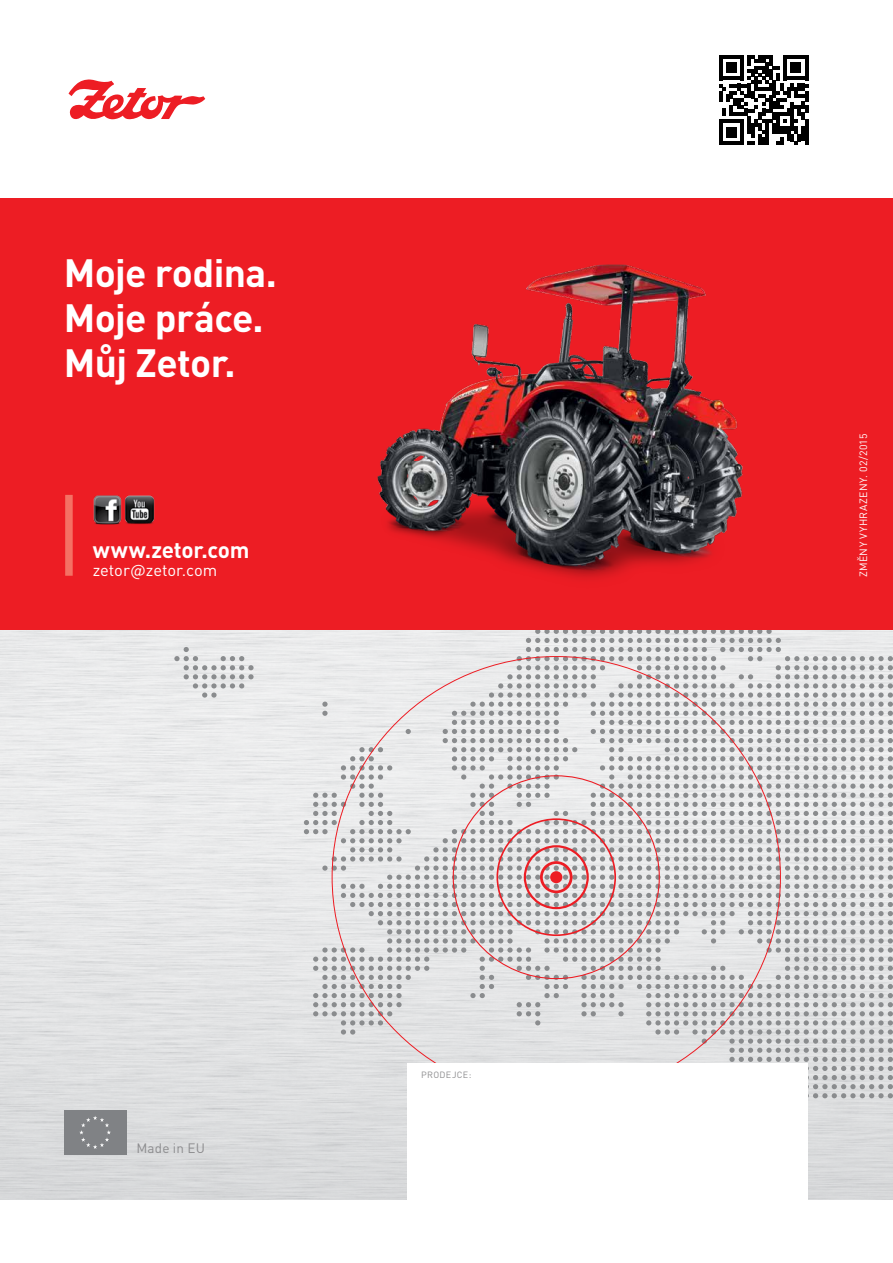
<style>
.page{position:relative;width:893px;height:1263px;background:#fff}
.page>*{position:absolute;margin:0;border:0;box-sizing:border-box;transform-origin:0 0}
.t1{font:700 39px/45px "DIN Pro";letter-spacing:-.015em;color:#fff}
.t2{font:700 22.5px "DIN Pro";letter-spacing:-.015em;color:#fff}
.t3{font:16.5px "DIN Pro";letter-spacing:-.01em;color:#fff}
.t4{font:13.5px "DIN Pro";color:#8c8c8e}
.t5{font:10.5px "DIN Pro";letter-spacing:.035em;color:#fff}
.t6{font:9px "DIN Pro";letter-spacing:.04em;color:#8c8c8e}
</style>
<div class="page">
<img style="left:0;top:629px;width:893px;height:570px">
<svg style="left:174px;top:647px;width:80px;height:51px;background:#dadbdc"></svg>
<svg style="left:304px;top:629px;width:589px;height:469px;background:#d7d6d7"></svg>
<div style="left:524px;top:845px;width:65px;height:64px;border:2px solid #ed1d24;border-radius:50%"></div>
<div style="left:496px;top:818px;width:120px;height:118px;border:2px solid #ed1d24;border-radius:50%"></div>
<div style="left:540px;top:861px;width:32px;height:32px;border:3px solid #ed1d24;border-radius:50%"></div>
<div style="left:550px;top:871px;width:12px;height:12px;background:#ed1d24;border-radius:50%"></div>
<div style="left:0;top:198px;width:893px;height:431px;background:#ed1d24"></div>
<svg style="left:69px;top:79px;width:136px;height:41px"></svg>
<div style="left:64px;top:1110px;width:62px;height:44px;background:#808285"></div>
<svg style="left:79px;top:1116px;width:32px;height:33px"></svg>
<img style="left:206px;top:264px;width:623px;height:385px">
<div style="left:407px;top:1063px;width:401px;height:200px;background:#fff"></div>
<svg style="left:719px;top:55px;width:89px;height:90px"></svg>
<hr style="left:805px;top:120px;width:3px;height:25px;background:#000">
<div style="left:65px;top:495px;width:8px;height:81px;background:#f47164"></div>
<img style="left:93px;top:495px;width:29px;height:30px">
<img style="left:125px;top:495px;width:30px;height:29px">
<p class="t1" style="left:64px;top:249px;width:215px">Moje rodina.<br>Moje práce.<br>Můj Zetor.</p>
<p class="t2" style="left:93px;top:534px;width:158px">www.zetor.com</p>
<p class="t3" style="left:93px;top:558px;width:126px">zetor@zetor.com</p>
<p class="t4" style="left:136px;top:1139px;width:70px">Made in EU</p>
<p class="t6" style="left:421px;top:1068px;width:52px">prodejce:</p>
<p class="t5" style="left:856px;top:577px;width:145px;rotate:-90deg">Změny vyhrazeny. 02/2015</p>
</div>
